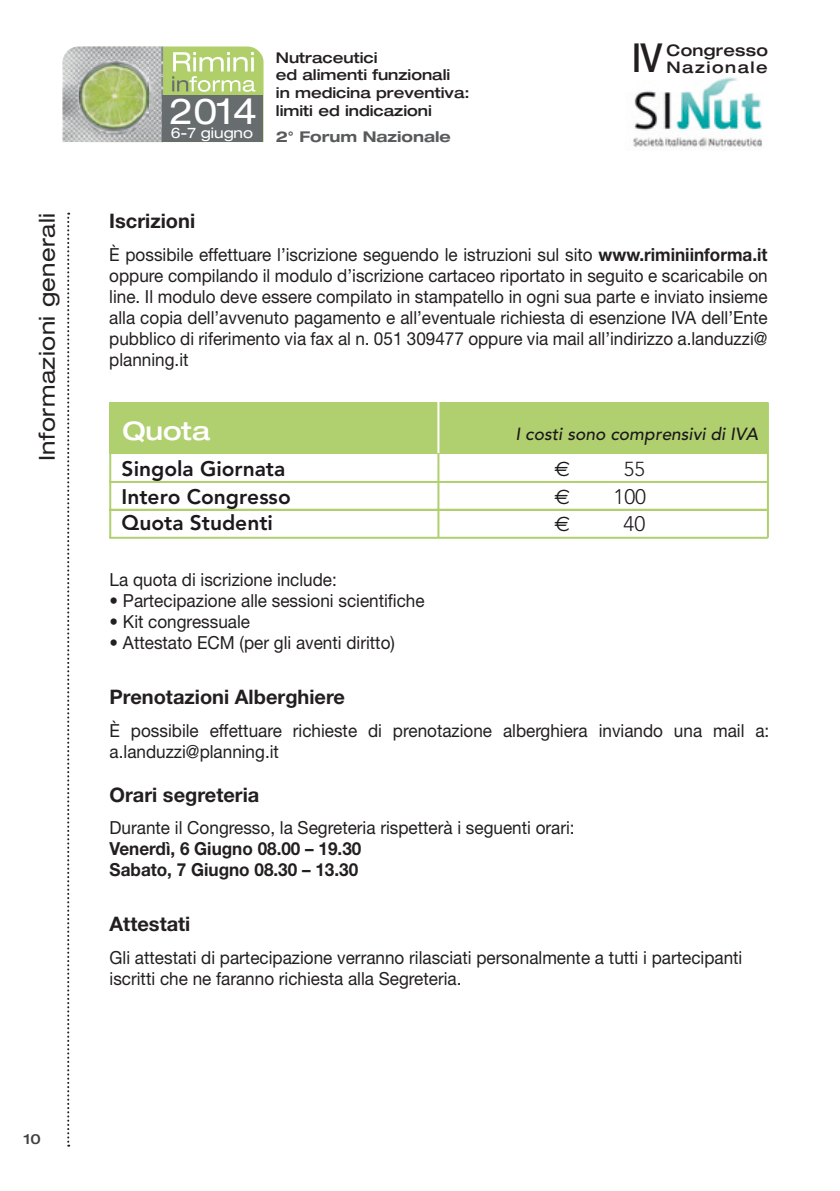
<style>
.page{position:relative;width:840px;height:1191px;background:#fff}
.page>*{position:absolute;margin:0;border:0;box-sizing:border-box;transform-origin:0 0}
.t1{font:500 expanded 40px "Helvetica Neue LT Std";color:#231f20;scale:.7 1}
.t2{font:expanded 35.8px "Helvetica Neue";color:#fff}
.t3{font:500 expanded 25.6px "Helvetica Neue";color:#fff}
.t4{font:expanded 22px "Helvetica Neue";letter-spacing:.02em;color:#231f20}
.t5{font:800 21px/26.4px "Avenir";color:#1c181c}
.t6{font:300 21px "Avenir";color:#1c181c}
.t7{font:21px "Euro Sans";color:#1c181c}
.t8{font:700 20px "Helvetica Neue";color:#231f20}
.t9{font:300 20px "Avenir";color:#231f20}
.t10{font:18px/21px "Helvetica Neue";color:#231f20;scale:.95 1}
.t11{font:700 18px/21px "Helvetica Neue";color:#231f20;scale:.95 1}
.t12{font:500 17.4px "Avenir";color:#1c181c}
.t13{font:500 expanded 16px/17.4px "Helvetica Neue LT Std";letter-spacing:.055em;color:#231f20}
.t14{font:500 expanded 14.8px/17.8px "Helvetica Neue";color:#231f20}
.t15{font:700 expanded 14.8px "Helvetica Neue LT Std";color:#595a5c}
.t16{font:expanded 14.6px "Helvetica Neue";color:#fff}
.t17{font:500 expanded 14px "Helvetica Neue";color:#414142}
.s1{font-weight:700}
</style>
<div class="page">
<svg style="left:62px;top:46px;width:201px;height:96px;background:#bac7a0"></svg>
<img style="left:79px;top:61px;width:69px;height:69px">
<div style="left:162px;top:96px;width:101px;height:46px;background:#676c6e"></div>
<svg style="left:67px;top:213px;width:2px;height:933px"></svg>
<img style="left:633px;top:77px;width:129px;height:72px">
<svg style="left:109px;top:402px;width:660px;height:137px"></svg>
<hr style="left:109px;top:481px;width:658px;height:2px;background:#b0cf6e">
<hr style="left:109px;top:509px;width:658px;height:2px;background:#b0cf6e">
<hr style="left:109px;top:537px;width:658px;height:2px;background:#b0cf6e">
<hr style="left:437px;top:394px;width:2px;height:59px;background:#fff">
<h2 class="t2" style="left:169px;top:89px;width:89px">2014</h2>
<p class="t16" style="left:170px;top:123px;width:84px">6-7 giugno</p>
<p class="t14" style="left:276px;top:48px;width:195px">Nutraceutici<br>ed alimenti funzionali<br>in medicina preventiva: limiti ed indicazioni</p>
<p class="t15" style="left:276px;top:127px;width:176px">2° Forum Nazionale</p>
<h1 class="t1" style="left:632px;top:33px;width:44px">IV</h1>
<p class="t13" style="left:666px;top:41px;width:103px">Congresso<br>Nazionale</p>
<p class="t4" style="left:33px;top:461px;width:250px;rotate:-90deg">Informazioni generali</p>
<p class="t8" style="left:109px;top:209px;width:87px">Iscrizioni</p>
<p class="t10" style="left:109px;top:243px;width:694px;text-align:justify">È possibile effettuare l’iscrizione seguendo le istruzioni sul sito <span class="s1">www.riminiinforma.it </span>oppure compilando il modulo d’iscrizione cartaceo riportato in seguito e scaricabile on line. Il modulo deve essere compilato in stampatello in ogni sua parte e inviato insieme alla copia dell’avvenuto pagamento e all’eventuale richiesta di esenzione IVA dell’Ente pubblico di riferimento via fax al n. 051 309477 oppure via mail all’indirizzo a.landuzzi@ planning.it</p>
<h3 class="t3" style="left:122px;top:414px;width:89px">Quota</h3>
<p class="t12" style="left:515px;top:423px;width:247px">I costi sono comprensivi di IVA</p>
<p class="t5" style="left:122px;top:455px;width:165px">Singola Giornata</p>
<p class="t7" style="left:554px;top:456px;width:17px">€</p>
<p class="t5" style="left:122px;top:483px;width:170px">Intero Congresso<br>Quota Studenti</p>
<p class="t7" style="left:554px;top:484px;width:17px">€</p>
<p class="t6" style="left:613px;top:484px;width:34px">100</p>
<p class="t9" style="left:623px;top:457px;width:22px">55</p>
<p class="t7" style="left:554px;top:511px;width:17px">€</p>
<p class="t6" style="left:623px;top:511px;width:23px">40</p>
<p class="t17" style="left:24px;top:1129px;width:19px">10</p>
<p class="t10" style="left:109px;top:568px;width:241px">La quota di iscrizione include:</p>
<p class="t10" style="left:109px;top:589px;width:333px">• Partecipazione alle sessioni scientifiche</p>
<p class="t10" style="left:109px;top:610px;width:149px">• Kit congressuale</p>
<p class="t10" style="left:109px;top:631px;width:302px">• Attestato ECM (per gli aventi diritto)</p>
<p class="t8" style="left:109px;top:684px;width:237px">Prenotazioni Alberghiere</p>
<p class="t10" style="left:109px;top:719px;width:695px">È possibile effettuare richieste di prenotazione alberghiera inviando una mail a: a.landuzzi@planning.it</p>
<p class="t8" style="left:109px;top:782px;width:151px">Orari segreteria</p>
<p class="t10" style="left:109px;top:816px;width:491px">Durante il Congresso, la Segreteria rispetterà i seguenti orari:</p>
<p class="t11" style="left:109px;top:837px;width:266px">Venerdì, 6 Giugno 08.00 – 19.30<br>Sabato, 7 Giugno 08.30 – 13.30</p>
<p class="t8" style="left:109px;top:911px;width:82px">Attestati</p>
<p class="t10" style="left:109px;top:946px;width:667px">Gli attestati di partecipazione verranno rilasciati personalmente a tutti i partecipanti iscritti che ne faranno richiesta alla Segreteria.</p>
</div>
